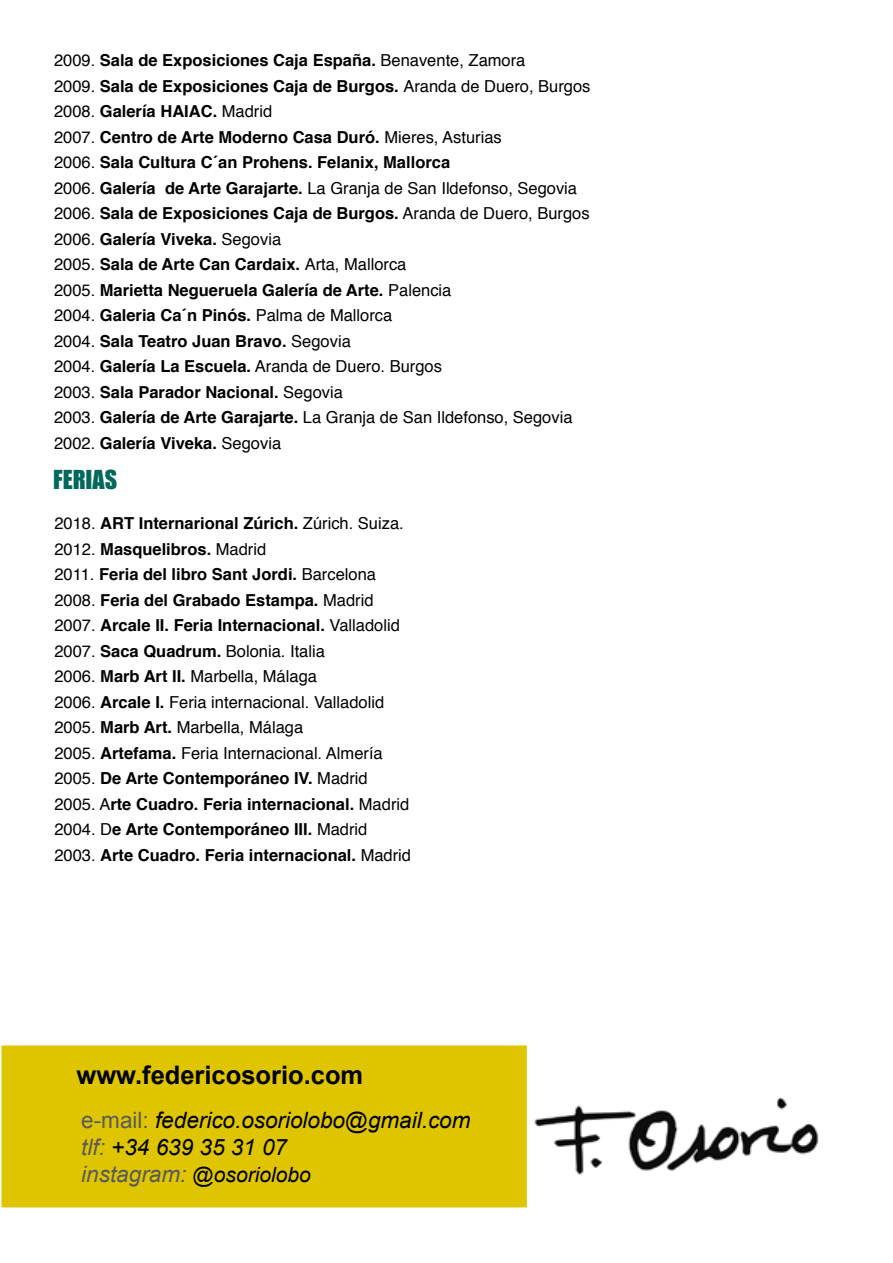
<style>
.page{position:relative;width:893px;height:1263px;background:#fff}
.page>*{position:absolute;margin:0;border:0;box-sizing:border-box;transform-origin:0 0}
.t1{font:700 25.5px "Arial";color:#020203}
.t2{font:24px "Impact";color:#00695c}
.t3{font:italic 22.5px/27px "Arial";color:#000}
.t4{font:italic 21px "Arial";color:#000}
.t5{font:700 16.5px/25.5px "Helvetica";color:#000}
.s1{font-weight:400}
.s2{font-style:normal;color:#5a5a59}
.s3{color:#5a5a59}
.s4{font-size:22.5px;color:#5a5a59}
</style>
<div class="page">
<div style="left:1px;top:1045px;width:527px;height:163px;background:#dec500"></div>
<div style="left:0;top:1044px;width:528px;height:165px;border:2px solid #fff"></div>
<img style="left:534px;top:1097px;width:285px;height:79px">
<p class="t5" style="left:54px;top:48px;width:538px"><span class="s1">2009.</span> Sala de Exposiciones Caja España. <span class="s1">Benavente, Zamora<br>2009.</span> Sala de Exposiciones Caja de Burgos. <span class="s1">Aranda de Duero, Burgos 2008.</span> Galería HAIAC. <span class="s1">Madrid<br>2007.</span> Centro de Arte Moderno Casa Duró. <span class="s1">Mieres, Asturias<br>2006.</span> Sala Cultura C´an Prohens. Felanix, Mallorca<br><span class="s1">2006.</span> Galería de Arte Garajarte. <span class="s1">La Granja de San Ildefonso, Segovia 2006.</span> Sala de Exposiciones Caja de Burgos. <span class="s1">Aranda de Duero, Burgos 2006.</span> Galería Viveka. <span class="s1">Segovia<br>2005.</span> Sala de Arte Can Cardaix. <span class="s1">Arta, Mallorca<br>2005.</span> Marietta Negueruela Galería de Arte. <span class="s1">Palencia<br>2004.</span> Galeria Ca´n Pinós. <span class="s1">Palma de Mallorca<br>2004.</span> Sala Teatro Juan Bravo. <span class="s1">Segovia<br>2004.</span> Galería La Escuela. <span class="s1">Aranda de Duero. Burgos<br>2003.</span> Sala Parador Nacional. <span class="s1">Segovia<br>2003.</span> Galería de Arte Garajarte. <span class="s1">La Granja de San Ildefonso, Segovia 2002.</span> Galería Viveka. <span class="s1">Segovia</span></p>
<h2 class="t2" style="left:53px;top:461px;width:65px">FERIAS</h2>
<p class="t5" style="left:54px;top:511px;width:358px"><span class="s1">2018.</span> ART Internarional Zúrich. <span class="s1">Zúrich. Suiza.<br>2012.</span> Masquelibros. <span class="s1">Madrid<br>2011.</span> Feria del libro Sant Jordi. <span class="s1">Barcelona 2008.</span> Feria del Grabado Estampa. <span class="s1">Madrid 2007.</span> Arcale II. Feria Internacional. <span class="s1">Valladolid 2007.</span> Saca Quadrum. <span class="s1">Bolonia. Italia<br>2006.</span> Marb Art II. <span class="s1">Marbella, Málaga<br>2006.</span> Arcale I. <span class="s1">Feria internacional. Valladolid 2005.</span> Marb Art. <span class="s1">Marbella, Málaga<br>2005.</span> Artefama. <span class="s1">Feria Internacional. Almería 2005.</span> De Arte Contemporáneo IV. <span class="s1">Madrid 2005. A</span>rte Cuadro. Feria internacional. <span class="s1">Madrid 2004. D</span>e Arte Contemporáneo III. <span class="s1">Madrid 2003.</span> Arte Cuadro. Feria internacional. <span class="s1">Madrid</span></p>
<h1 class="t1" style="left:77px;top:1058px;width:288px">www.federicosorio.com</h1>
<h3 class="t3" style="left:81px;top:1107px;width:391px"><span class="s2">e-mail:</span> federico.osoriolobo@gmail.com <span class="s3">tlf:</span> +34 639 35 31 07</h3>
<p class="t4" style="left:81px;top:1161px;width:231px"><span class="s4">instagram:</span> @osoriolobo</p>
</div>
